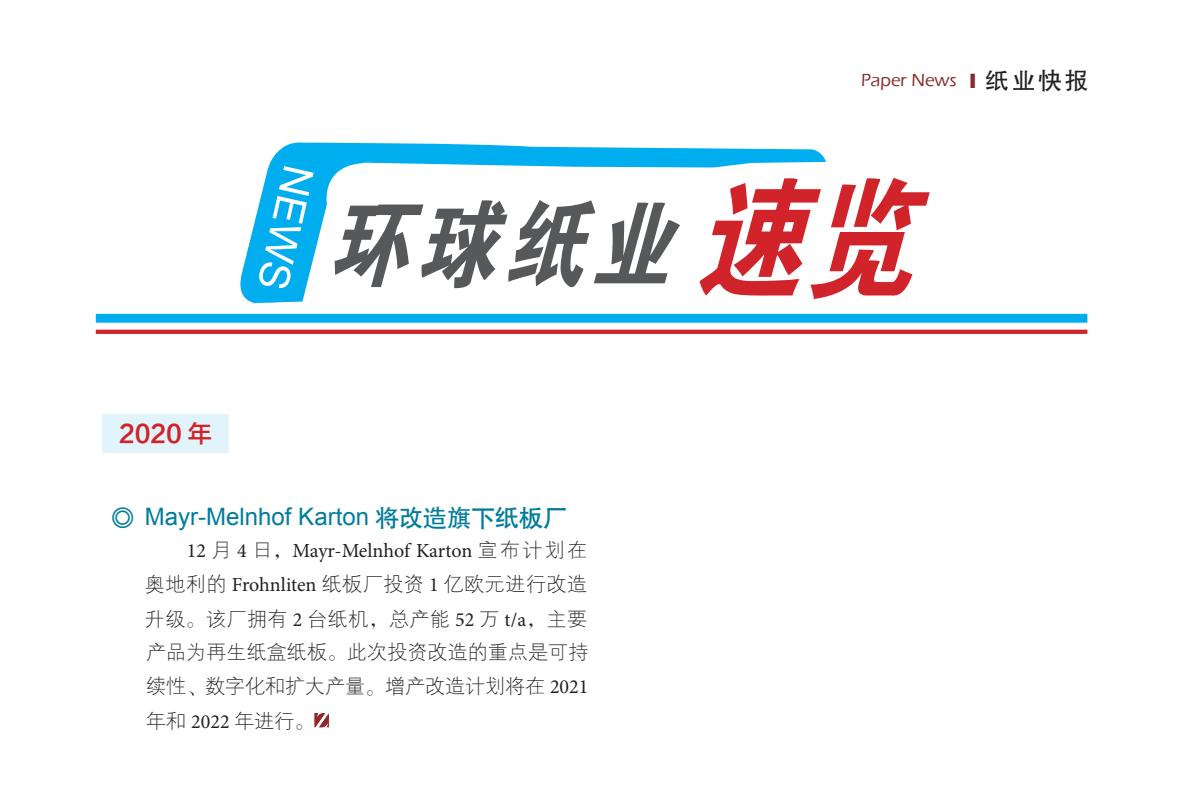
<style>
.page{position:relative;width:1184px;height:804px;background:#fff}
.page>*{position:absolute;margin:0;border:0;box-sizing:border-box;transform-origin:0 0}
.Heading_2{font:italic 96px "FZDHTK GBK1 0";color:#57585a;scale:.83 1}
.英文目录{font:42px "Arial";color:#fff}
.纸业快标题{font:24px "Arial";color:#007c9d}
.纸业快标题-2{font:24px "FZLTZHK GBK1 0";color:#d1232a}
.t1{font:20px/34px "FZXDXK GBK1 0";letter-spacing:.005em;color:#231f20;text-align:justify}
.t2{font:500 18px "Eras ITC";color:#88292c}
.s1{font-family:"FZHTK GBK1 0";font-weight:400}
.s2{font-family:"FZHTK GBK1 0";font-weight:400;font-size:24px;color:#231f20}
.s3{font-size:132px;color:#d1232a}
.s4{font-family:"H Yb 1 gj"}
.s5{font-family:"Minion Pro"}
.s6{font-family:"FZSYK GBK1 0"}
</style>
<div class="page">
<svg style="left:240px;top:142px;width:586px;height:161px"></svg>
<svg style="left:334px;top:199px;width:174px;height:90px"></svg>
<div style="left:96px;top:314px;width:991px;height:8px;background:#00aeef"></div>
<div style="left:96px;top:329px;width:991px;height:5px;background:#d1232a"></div>
<div style="left:102px;top:414px;width:127px;height:39px;background:#e1f4fc"></div>
<svg style="left:315px;top:713px;width:14px;height:14px"></svg>
<p class="t2" style="left:861px;top:70px;width:229px">Paper News <span class="s1">■</span> <span class="s2">纸业快报</span></p>
<p class="英文目录" style="left:326px;top:172px;width:127px;rotate:103deg">NEWS</p>
<p class="Heading_2" style="left:327px;top:192px;width:757px">环球纸业<span class="s3">速览</span></p>
<p class="纸业快标题-2" style="left:119px;top:420px;width:94px">2020 年</p>
<p class="纸业快标题" style="left:111px;top:500px;width:458px"><span class="s4">◎</span> Mayr-Melnhof Karton <span class="s4">将改造旗下纸板厂</span></p>
<p class="t1" style="left:145px;top:533px;width:445px;text-indent:42px"><span class="s5">12</span> 月 <span class="s5">4</span> 日<span class="s6">，</span><span class="s5">Mayr-Melnhof Karton</span> 宣布计划在奥地利的 <span class="s5">Frohnliten</span> 纸板厂投资 <span class="s5">1</span> 亿欧元进行改造升级<span class="s6">。</span>该厂拥有 <span class="s5">2</span> 台纸机<span class="s6">，</span>总产能 <span class="s5">52</span> 万 <span class="s5">t/a</span><span class="s6">，</span>主要产品为再生纸盒纸板<span class="s6">。</span>此次投资改造的重点是可持续性<span class="s6">、</span>数字化和扩大产量<span class="s6">。</span>增产改造计划将在 <span class="s5">2021</span>年和 <span class="s5">2022</span> 年进行<span class="s6">。</span></p>
</div>
